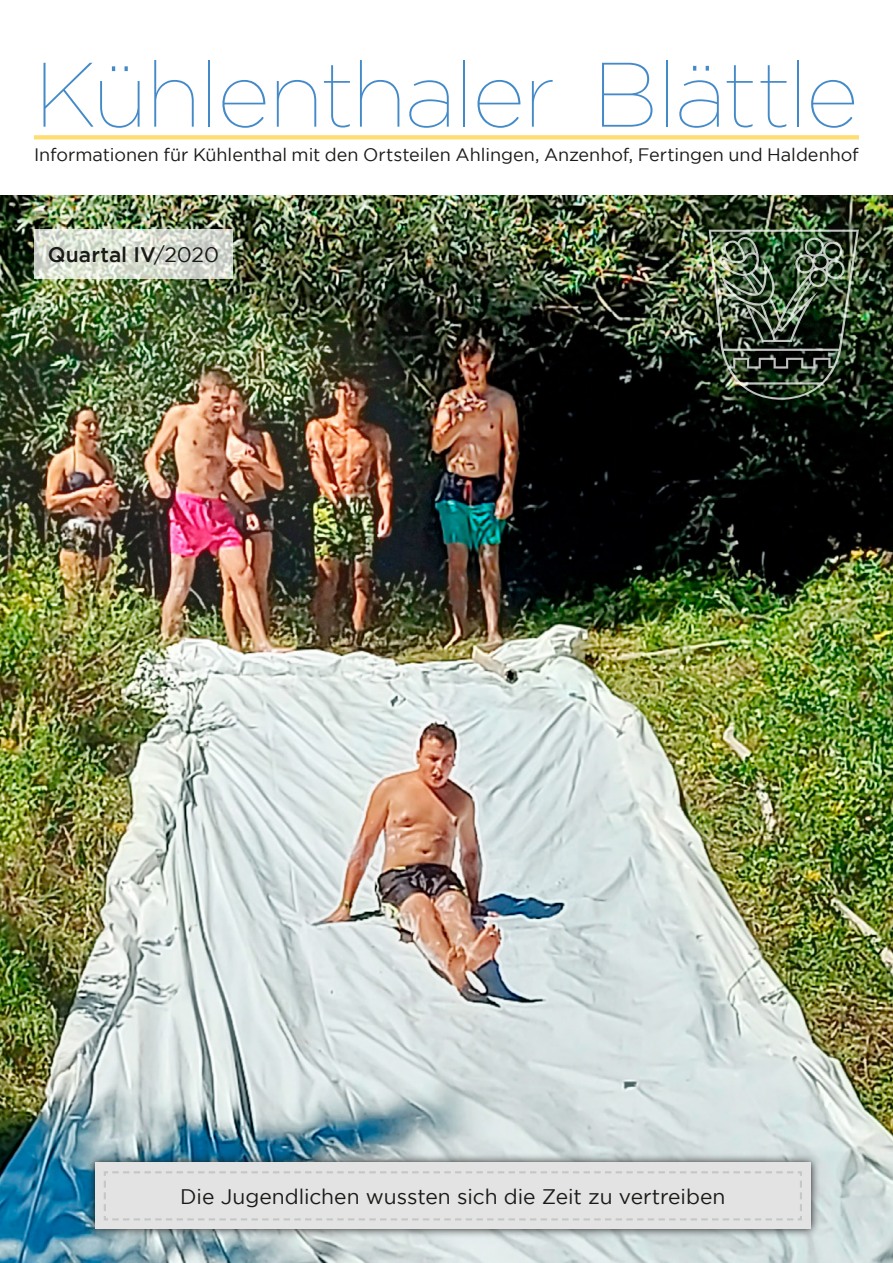
<style>
.page{position:relative;width:893px;height:1263px;background:#fff}
.page>*{position:absolute;margin:0;border:0;box-sizing:border-box;transform-origin:0 0}
.t1{font:100 91.35px "Gotham";letter-spacing:-.025em;color:#448ac9}
.t2{font:21px "Gotham";letter-spacing:-.005em;color:#1a1a18}
.t3{font:500 21px "Gotham";color:#1a1a18}
.t4{font:18px "Gotham";color:#1a1a18}
.s1{font-weight:400}
</style>
<div class="page">
<img style="left:0;top:196px;width:893px;height:1067px">
<svg style="left:34px;top:135px;width:825px;height:4px;fill:#ffdd72"></svg>
<svg style="left:34px;top:230px;width:199px;height:49px"></svg>
<img style="left:709px;top:230px;width:150px;height:170px">
<svg style="left:86px;top:1154px;width:734px;height:84px"></svg>
<div style="left:95px;top:1163px;width:715px;height:66px;background:#e3e3e3"></div>
<svg style="left:104px;top:1171px;width:698px;height:50px"></svg>
<h1 class="t1" style="left:34px;top:45px;width:826px">Kühlenthaler Blättle</h1>
<p class="t4" style="left:34px;top:145px;width:826px">Informationen für Kühlenthal mit den Ortsteilen Ahlingen, Anzenhof, Fertingen und Haldenhof</p>
<p class="t3" style="left:48px;top:243px;width:173px">Quartal IV<span class="s1">/2020</span></p>
<p class="t2" style="left:180px;top:1184px;width:547px">Die Jugendlichen wussten sich die Zeit zu vertreiben</p>
</div>
